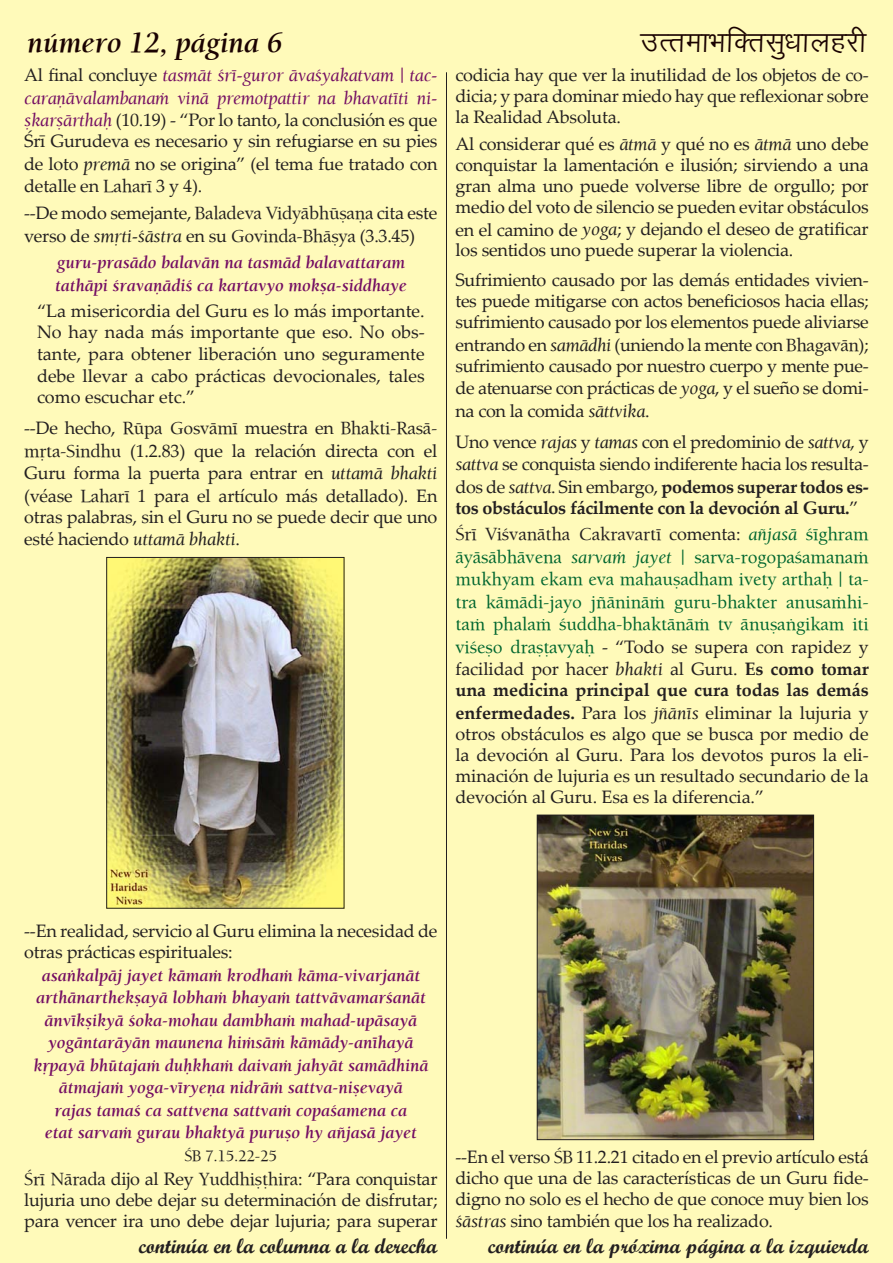
<style>
.page{position:relative;width:893px;height:1263px;background:#fffaba}
.page>*{position:absolute;margin:0;border:0;box-sizing:border-box;transform-origin:0 0}
.t1{font:34.5px "Kruti Dev 010";color:#1a0201}
.t2{font:italic 700 30px "Balaram";color:#1a0201}
.t3{font:21px "Script MT Bold";color:#231f20}
.t4{font:19.05px/22.5px "Balaram";letter-spacing:-.005em;color:#00662f;text-align:justify}
.t5{font:italic 19.05px/22.5px "Balaram";letter-spacing:-.015em;color:#740e63}
.t6{font:19.05px "Balaram";letter-spacing:-.015em;color:#231f20}
.t7{font:18px/21.5px "Palatino Linotype";letter-spacing:-.015em;color:#231f20;text-align:justify}
.t8{font:italic 700 18px/22.5px "Balaram";color:#740e63}
.t9{font:16.5px "Balaram";letter-spacing:-.015em;color:#231f20}
.s1{font-family:"Palatino Linotype";font-style:normal;font-size:18px;color:#231f20}
.s2{font-family:"Balaram";font-style:italic;font-size:19.05px;color:#740e63}
.s3{font-family:"Balaram";font-style:italic;font-size:19.05px}
.s4{font-family:"Balaram";font-size:19.05px}
.s5{font-family:"Palatino Linotype";font-size:18px}
.s6{font-weight:700}
.s7{color:#231f20}
.s8{font-family:"Palatino Linotype";font-size:18px;color:#231f20}
.s9{font-style:italic}
.s10{font-family:"Balaram";font-size:19.05px;color:#00662f}
</style>
<div class="page">
<hr style="left:446px;top:72px;width:1px;height:1167px;background:#231f20">
<img style="left:108px;top:559px;width:234px;height:348px">
<div style="left:106px;top:557px;width:238px;height:352px;border:1px solid #231f20"></div>
<img style="left:539px;top:817px;width:273px;height:321px">
<div style="left:537px;top:815px;width:277px;height:325px;border:1px solid #231f20"></div>
<h2 class="t2" style="left:27px;top:24px;width:258px">número 12, página 6</h2>
<h1 class="t1" style="left:640px;top:24px;width:228px">mRrekHkfDrlq/kkygjh</h1>
<p class="t5" style="left:24px;top:64px;width:415px"><span class="s1">Al final concluye</span> tasmät çré-guror ävaçyakatvam | tac&shy;caraëävalambanaà vinä premotpattir na bhavatéti ni-</p>
<p class="t7" style="left:24px;top:109px;width:415px;line-height:22px"><span class="s2">ñkarñärthaù</span> (10.19) - “Por lo tanto, la conclusión es que Śrī Gurudeva es necesario y sin refugiarse en su pies de loto <span class="s3">premä</span> no se origina” (el tema fue tratado con detalle en <span class="s4">Laharé</span> 3 y 4).</p>
<p class="t7" style="left:24px;top:201px;width:415px;line-height:22.5px">--De modo semejante, <span class="s4">Baladeva Vidyäbhüñaëa</span> cita este verso de <span class="s3">småti-çästra</span> en su <span class="s4">Govinda-Bhäñya</span> (3.3.45)</p>
<p class="t8" style="left:55px;top:251px;width:353px">guru-prasädo balavän na tasmäd balavattaram tathäpi çravaëädiç ca kartavyo mokña-siddhaye</p>
<p class="t7" style="left:37px;top:299px;width:389px">“La misericordia del Guru es lo más importante.<br>No hay nada más importante que eso. No obs&shy;tante, para obtener liberación uno seguramente debe llevar a cabo prácticas devocionales, tales como escuchar etc.”</p>
<p class="t6" style="left:24px;top:417px;width:415px"><span class="s5">--De hecho,</span> Rüpa Gosvämé <span class="s5">muestra en</span> Bhakti-Rasä-</p>
<p class="t7" style="left:24px;top:439px;width:415px;line-height:22.2px"><span class="s4">måta-Sindhu</span> (1.2.83) que la relación directa con el Guru forma la puerta para entrar en <span class="s3">uttamä bhakti </span>(véase <span class="s4">Laharé</span> 1 para el artículo más detallado). En otras palabras, sin el Guru no se puede decir que uno esté haciendo <span class="s3">uttamä bhakti</span>.</p>
<p class="t7" style="left:455px;top:64px;width:415px;line-height:21px">codicia hay que ver la inutilidad de los objetos de co&shy;dicia; y para dominar miedo hay que reflexionar sobre la Realidad Absoluta.</p>
<p class="t7" style="left:455px;top:132px;width:415px">Al considerar qué es <span class="s3">ätmä</span> y qué no es <span class="s3">ätmä</span> uno debe conquistar la lamentación e ilusión; sirviendo a una gran alma uno puede volverse libre de orgullo; por medio del voto de silencio se pueden evitar obstáculos en el camino de <span class="s3">yoga</span>; y dejando el deseo de gratificar los sentidos uno puede superar la violencia.</p>
<p class="t7" style="left:455px;top:268px;width:415px">Sufrimiento causado por las demás entidades vivien&shy;tes puede mitigarse con actos beneficiosos hacia ellas; sufrimiento causado por los elementos puede aliviarse entrando en <span class="s3">samädhi</span> (uniendo la mente con <span class="s4">Bhagavän</span>); sufrimiento causado por nuestro cuerpo y mente pue&shy;de atenuarse con prácticas de <span class="s3">yoga</span>, y el sueño se domi&shy;na con la comida <span class="s3">sättvika</span>.</p>
<p class="t7" style="left:455px;top:430px;width:415px;line-height:22px">Uno vence <span class="s3">rajas</span> y <span class="s3">tamas</span> con el predominio de <span class="s3">sattva</span>, y <span class="s3">sattva</span> se conquista siendo indiferente hacia los resulta&shy;dos de <span class="s3">sattva</span>. Sin embargo, <span class="s6">podemos superar todos es&shy;tos obstáculos fácilmente con la devoción al Guru.</span>”</p>
<p class="t4" style="left:455px;top:523px;width:415px"><span class="s7">Çré Viçvanätha Cakravarté</span> <span class="s8">comenta:</span> <span class="s9">aïjasä</span> çéghram äyäsäbhävena <span class="s9">sarvaà jayet</span> | sarva-rogopaçamanaà mukhyam ekam eva mahauñadham ivety arthaù | ta&shy;tra kämädi-jayo jïäninäà guru-bhakter anusaàhi&shy;taà phalaà çuddha-bhaktänäà tv änuñaìgikam iti</p>
<p class="t7" style="left:455px;top:635px;width:415px"><span class="s10">viçeño drañöavyaù</span> - “Todo se supera con rapidez y facilidad por hacer <span class="s3">bhakti</span> al Guru. <span class="s6">Es como tomar una medicina principal que cura todas las demás enfermedades.</span> Para los <span class="s3">jïänés</span> eliminar la lujuria y otros obstáculos es algo que se busca por medio de la devoción al Guru. Para los devotos puros la eli&shy;minación de lujuria es un resultado secundario de la devoción al Guru. Esa es la diferencia.”</p>
<p class="t7" style="left:24px;top:920px;width:415px;line-height:21px">--En realidad, servicio al Guru elimina la necesidad de otras prácticas espirituales:</p>
<p class="t8" style="left:33px;top:964px;width:397px;text-align:center">asaìkalpäj jayet kämaà krodhaà käma-vivarjanät arthänarthekñayä lobhaà bhayaà tattvävamarçanät änvékñikyä çoka-mohau dambhaà mahad-upäsayä yogäntaräyän maunena hiàsäà kämädy-anéhayä kåpayä bhütajaà duùkhaà daivaà jahyät samädhinä ätmajaà yoga-véryeëa nidräà sattva-niñevayä<br>rajas tamaç ca sattvena sattvaà copaçamena ca<br>etat sarvaà gurau bhaktyä puruño hy aïjasä jayet</p>
<p class="t9" style="left:185px;top:1145px;width:94px">ÇB 7.15.22-25</p>
<p class="t7" style="left:24px;top:1168px;width:415px;line-height:20.7px"><span class="s4">Çré Närada</span> dijo al Rey <span class="s4">Yuddhiñöhira</span>: “Para conquistar lujuria uno debe dejar su determinación de disfrutar; para vencer ira uno debe dejar lujuria; para superar</p>
<p class="t7" style="left:455px;top:1145px;width:415px">--En el verso <span class="s4">ÇB</span> 11.2.21 citado en el previo artículo está dicho que una de las características de un Guru fide&shy;digno no solo es el hecho de que conoce muy bien los <span class="s3">çästras</span> sino también que los ha realizado.</p>
<p class="t3" style="left:139px;top:1233px;width:300px">continúa en la columna a la derecha</p>
<p class="t3" style="left:488px;top:1233px;width:382px">continúa en la próxima página a la izquierda</p>
</div>
